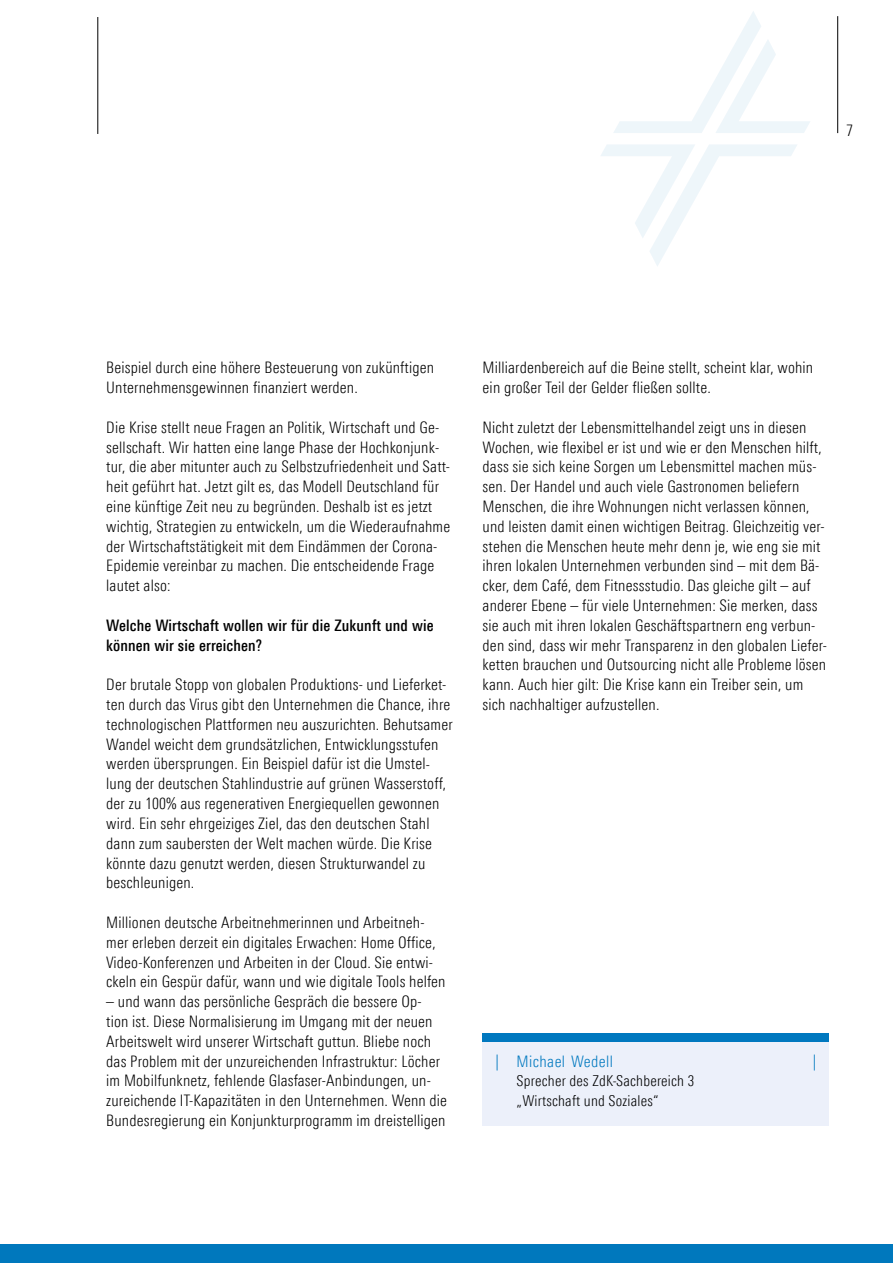
<style>
.page{position:relative;width:893px;height:1263px;background:#fff}
.page>*{position:absolute;margin:0;border:0;box-sizing:border-box;transform-origin:0 0}
.t1{font:300 15.9px/19.8px "Linotype Univers 320 Cn";letter-spacing:.01em;color:#000}
.t2{font:500 15.9px/19.8px "Linotype Univers 520 Cn";letter-spacing:.01em;color:#000}
.t3{font:300 15.9px "Linotype Univers 320 Cn";letter-spacing:.025em;color:#0078bf}
.t4{font:300 15px/19.8px "Linotype Univers 320 Cn";letter-spacing:.015em;color:#000}
</style>
<div class="page">
<hr style="left:837px;top:16px;width:1px;height:117px;background:#000">
<hr style="left:97px;top:17px;width:1px;height:117px;background:#000">
<svg style="left:614px;top:11px;width:196px;height:122px"></svg>
<svg style="left:601px;top:145px;width:196px;height:121px"></svg>
<div style="left:0;top:1245px;width:893px;height:18px;background:#0078bd"></div>
<div style="left:483px;top:1041px;width:346px;height:85px;background:#ecf0fa"></div>
<div style="left:483px;top:1033px;width:346px;height:8px;background:#0078bf"></div>
<p class="t1" style="left:846px;top:120px;width:8px">7</p>
<p class="t1" style="left:106px;top:358px;width:329px">Beispiel durch eine höhere Besteuerung von zukünftigen<br>Unternehmensgewinnen finanziert werden.</p>
<p class="t1" style="left:106px;top:417px;width:345px">Die Krise stellt neue Fragen an Politik, Wirtschaft und Ge&shy;sellschaft. Wir hatten eine lange Phase der Hochkonjunk&shy;tur, die aber mitunter auch zu Selbstzufriedenheit und Satt&shy;heit geführt hat. Jetzt gilt es, das Modell Deutschland für eine künftige Zeit neu zu begründen. Deshalb ist es jetzt wichtig, Strategien zu entwickeln, um die Wiederaufnahme der Wirtschaftstätigkeit mit dem Eindämmen der Corona-Epidemie vereinbar zu machen. Die entscheidende Frage lautet also:</p>
<p class="t2" style="left:106px;top:615px;width:329px">Welche Wirtschaft wollen wir für die Zukunft und wie können wir sie erreichen?</p>
<p class="t1" style="left:106px;top:675px;width:348px">Der brutale Stopp von globalen Produktions- und Lieferket&shy;ten durch das Virus gibt den Unternehmen die Chance, ihre technologischen Plattformen neu auszurichten. Behutsamer Wandel weicht dem grundsätzlichen, Entwicklungsstufen werden übersprungen. Ein Beispiel dafür ist die Umstel&shy;lung der deutschen Stahlindustrie auf grünen Wasserstoff, der zu 100% aus regenerativen Energiequellen gewonnen wird. Ein sehr ehrgeiziges Ziel, das den deutschen Stahl dann zum saubersten der Welt machen würde. Die Krise könnte dazu genutzt werden, diesen Strukturwandel zu beschleunigen.</p>
<p class="t1" style="left:106px;top:912px;width:341px">Millionen deutsche Arbeitnehmerinnen und Arbeitneh&shy;mer erleben derzeit ein digitales Erwachen: Home Office, Video-Konferenzen und Arbeiten in der Cloud. Sie entwi&shy;ckeln ein Gespür dafür, wann und wie digitale Tools helfen</p>
<p class="t1" style="left:106px;top:991px;width:342px">– und wann das persönliche Gespräch die bessere Op&shy;tion ist. Diese Normalisierung im Umgang mit der neuen Arbeitswelt wird unserer Wirtschaft guttun. Bliebe noch das Problem mit der unzureichenden Infrastruktur: Löcher im Mobilfunknetz, fehlende Glasfaser-Anbindungen, un&shy;zureichende IT-Kapazitäten in den Unternehmen. Wenn die Bundesregierung ein Konjunkturprogramm im dreistelligen</p>
<p class="t1" style="left:483px;top:358px;width:332px">Milliardenbereich auf die Beine stellt, scheint klar, wohin ein großer Teil der Gelder fließen sollte.</p>
<p class="t1" style="left:483px;top:417px;width:346px">Nicht zuletzt der Lebensmittelhandel zeigt uns in diesen Wochen, wie flexibel er ist und wie er den Menschen hilft, dass sie sich keine Sorgen um Lebensmittel machen müs&shy;sen. Der Handel und auch viele Gastronomen beliefern Menschen, die ihre Wohnungen nicht verlassen können, und leisten damit einen wichtigen Beitrag. Gleichzeitig ver&shy;stehen die Menschen heute mehr denn je, wie eng sie mit ihren lokalen Unternehmen verbunden sind – mit dem Bä&shy;cker, dem Café, dem Fitnessstudio. Das gleiche gilt – auf anderer Ebene – für viele Unternehmen: Sie merken, dass sie auch mit ihren lokalen Geschäftspartnern eng verbun&shy;den sind, dass wir mehr Transparenz in den globalen Liefer&shy;ketten brauchen und Outsourcing nicht alle Probleme lösen kann. Auch hier gilt: Die Krise kann ein Treiber sein, um sich nachhaltiger aufzustellen.</p>
<p class="t3" style="left:495px;top:1052px;width:119px">| Michael Wedell</p>
<p class="t3" style="left:813px;top:1052px;width:5px">|</p>
<p class="t4" style="left:517px;top:1071px;width:179px">Sprecher des ZdK-Sachbereich 3 „Wirtschaft und Soziales“</p>
</div>
